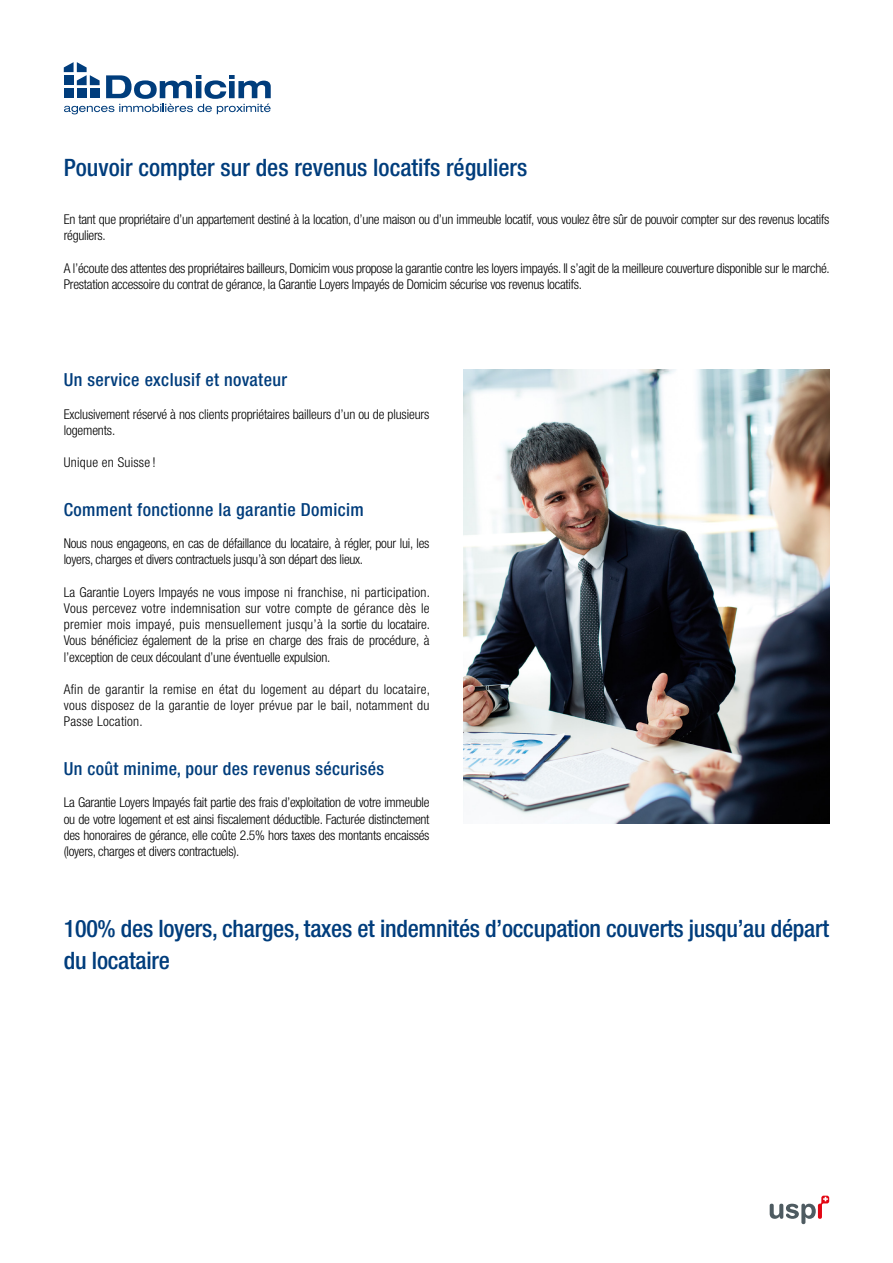
<style>
.page{position:relative;width:893px;height:1263px;background:#fff}
.page>*{position:absolute;margin:0;border:0;box-sizing:border-box;transform-origin:0 0}
.t1{font:500 condensed 24px/32.4px "Helvetica Neue LT Pro";letter-spacing:-.01em;color:#003d7c}
.t2{font:500 condensed 18px "Helvetica Neue LT Pro";letter-spacing:.02em;color:#003d7c}
.t3{font:300 condensed 13.5px/16.2px "Helvetica Neue LT Pro";letter-spacing:-.02em;color:#000}
.t4{font:300 condensed 13.5px "Helvetica Neue LT Pro";letter-spacing:.02em;color:#000}
</style>
<div class="page">
<svg style="left:770px;top:1196px;width:59px;height:28px"></svg>
<svg style="left:64px;top:62px;width:207px;height:52px"></svg>
<img style="left:463px;top:370px;width:366px;height:454px">
<h1 class="t1" style="left:64px;top:151px;width:465px">Pouvoir compter sur des revenus locatifs réguliers</h1>
<p class="t3" style="left:64px;top:211px;width:767px">En tant que propriétaire d’un appartement destiné à la location, d’une maison ou d’un immeuble locatif, vous voulez être sûr de pouvoir compter sur des revenus locatifs réguliers.</p>
<p class="t3" style="left:64px;top:260px;width:767px">A l’écoute des attentes des propriétaires bailleurs, Domicim vous propose la garantie contre les loyers impayés. Il s’agit de la meilleure couverture disponible sur le marché.<br>Prestation accessoire du contrat de gérance, la Garantie Loyers Impayés de Domicim sécurise vos revenus locatifs.</p>
<h2 class="t2" style="left:64px;top:369px;width:225px">Un service exclusif et novateur</h2>
<p class="t3" style="left:64px;top:406px;width:367px">Exclusivement réservé à nos clients propriétaires bailleurs d’un ou de plusieurs logements.</p>
<p class="t4" style="left:64px;top:455px;width:93px">Unique en Suisse !</p>
<h2 class="t2" style="left:64px;top:499px;width:302px">Comment fonctionne la garantie Domicim</h2>
<p class="t3" style="left:64px;top:535px;width:367px">Nous nous engageons, en cas de défaillance du locataire, à régler, pour lui, les loyers, charges et divers contractuels jusqu’à son départ des lieux.</p>
<p class="t3" style="left:64px;top:584px;width:368px;text-align:justify">La Garantie Loyers Impayés ne vous impose ni franchise, ni participation.<br>Vous percevez votre indemnisation sur votre compte de gérance dès le premier mois impayé, puis mensuellement jusqu’à la sortie du locataire.<br>Vous bénéficiez également de la prise en charge des frais de procédure, à l’exception de ceux découlant d’une éventuelle expulsion.</p>
<p class="t3" style="left:64px;top:681px;width:368px;text-align:justify">Afin de garantir la remise en état du logement au départ du locataire, vous disposez de la garantie de loyer prévue par le bail, notamment du Passe Location.</p>
<h2 class="t2" style="left:64px;top:758px;width:322px">Un coût minime, pour des revenus sécurisés</h2>
<p class="t3" style="left:64px;top:794px;width:367px;text-align:justify">La Garantie Loyers Impayés fait partie des frais d’exploitation de votre immeuble ou de votre logement et est ainsi fiscalement déductible. Facturée distinctement des honoraires de gérance, elle coûte 2.5% hors taxes des montants encaissés (loyers, charges et divers contractuels).</p>
<h1 class="t1" style="left:64px;top:912px;width:767px">100% des loyers, charges, taxes et indemnités d’occupation couverts jusqu’au départ du locataire</h1>
</div>
